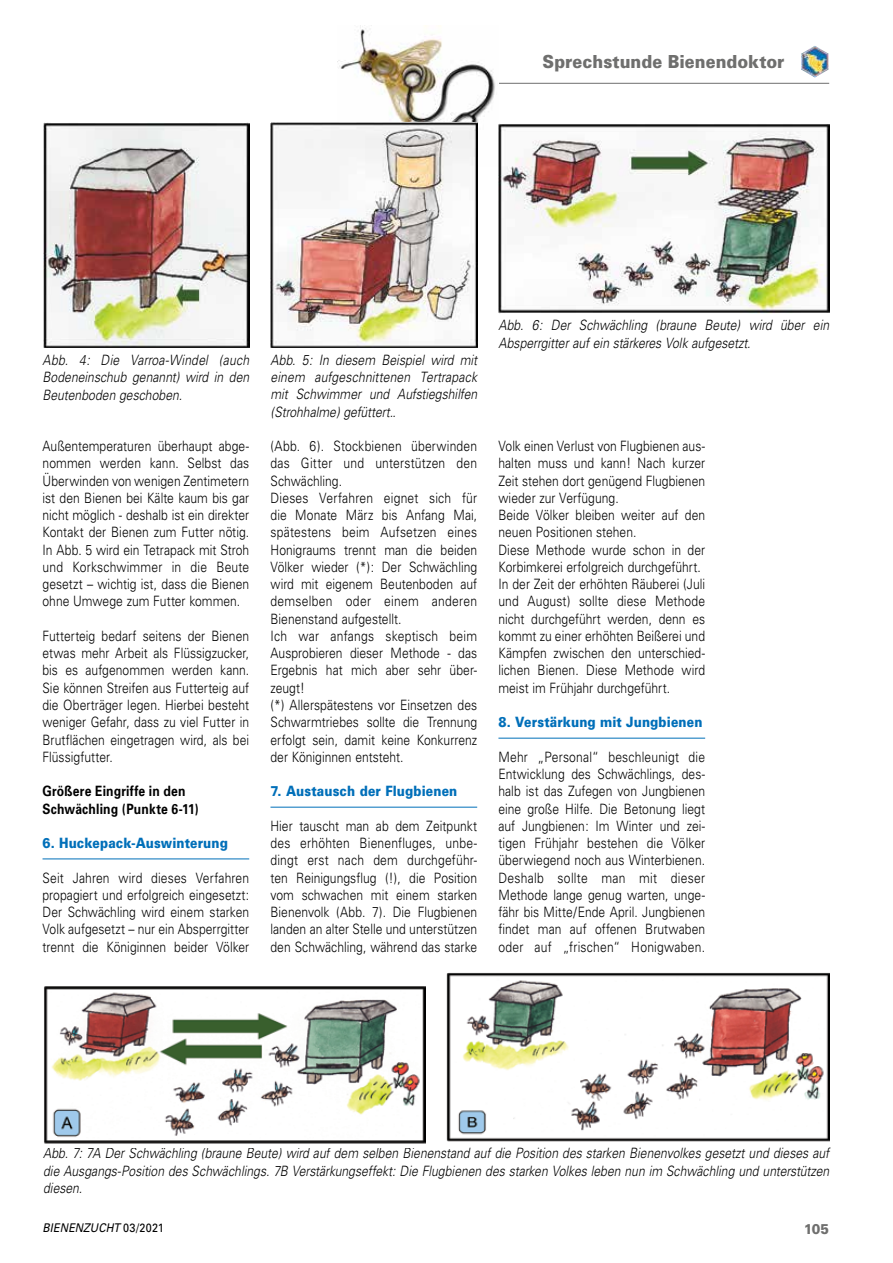
<style>
.page{position:relative;width:893px;height:1263px;background:#fff}
.page>*{position:absolute;margin:0;border:0;box-sizing:border-box;transform-origin:0 0}
.t1{font:900 18px "Univers";letter-spacing:.005em;color:#6f6f6e;scale:.9 1}
.t2{font:300 14.25px/17.2px "Univers";color:#000;text-align:justify;scale:.85 1}
.t3{font:italic 300 14.25px/17.2px "Univers";color:#000;text-align:justify;scale:.85 1}
.t4{font:900 14.25px "Univers";letter-spacing:.015em;color:#006fb9;scale:.85 1}
.t5{font:700 14.25px/17.2px "Univers";letter-spacing:.015em;color:#000;scale:.85 1}
.t6{font:900 14.25px "Univers";color:#6f6f6e;scale:.9 1}
.t7{font:italic 12px "Univers";letter-spacing:.005em;color:#000;scale:.9 1}
.s1{font-style:normal}
</style>
<div class="page">
<hr style="left:498px;top:83px;width:331px;height:1px;background:#6f6f6e">
<img style="left:801px;top:46px;width:28px;height:32px">
<img style="left:338px;top:26px;width:157px;height:140px">
<hr style="left:43px;top:858px;width:206px;height:1px;background:#006fb9">
<hr style="left:270px;top:807px;width:207px;height:1px;background:#006fb9">
<hr style="left:498px;top:738px;width:207px;height:1px;background:#006fb9">
<img style="left:43px;top:122px;width:206px;height:226px">
<img style="left:270px;top:123px;width:207px;height:225px">
<img style="left:498px;top:124px;width:331px;height:189px">
<img style="left:44px;top:986px;width:382px;height:158px">
<img style="left:446px;top:972px;width:383px;height:170px">
<p class="t1" style="left:542px;top:50px;width:270px">Sprechstunde Bienendoktor</p>
<p class="t3" style="left:43px;top:351px;width:245px">Abb. 4: Die Varroa-Windel (auch Bodeneinschub genannt) wird in den Beutenboden geschoben.</p>
<p class="t3" style="left:270px;top:351px;width:245px">Abb. 5: In diesem Beispiel wird mit einem aufgeschnittenen Tertrapack mit Schwimmer und Aufstiegshilfen (Strohhalme) gefüttert..</p>
<p class="t2" style="left:43px;top:437px;width:245px">Außentemperaturen überhaupt abge&shy;nommen werden kann. Selbst das Überwinden von wenigen Zentimetern ist den Bienen bei Kälte kaum bis gar nicht möglich - deshalb ist ein direkter Kontakt der Bienen zum Futter nötig.<br>In Abb. 5 wird ein Tetrapack mit Stroh und Korkschwimmer in die Beute gesetzt – wichtig ist, dass die Bienen ohne Umwege zum Futter kommen.</p>
<p class="t2" style="left:43px;top:627px;width:245px">Futterteig bedarf seitens der Bienen etwas mehr Arbeit als Flüssigzucker, bis es aufgenommen werden kann.<br>Sie können Streifen aus Futterteig auf die Oberträger legen. Hierbei besteht weniger Gefahr, dass zu viel Futter in Brutflächen eingetragen wird, als bei Flüssigfutter.</p>
<p class="t5" style="left:43px;top:782px;width:186px">Größere Eingriffe in den<br>Schwächling (Punkte 6-11)</p>
<p class="t4" style="left:43px;top:834px;width:220px">6. Huckepack-Auswinterung</p>
<p class="t2" style="left:43px;top:869px;width:245px">Seit Jahren wird dieses Verfahren propagiert und erfolgreich eingesetzt:<br>Der Schwächling wird einem starken Volk aufgesetzt – nur ein Absperrgitter trennt die Königinnen beider Völker</p>
<p class="t2" style="left:270px;top:437px;width:245px;text-align:left">(Abb. 6). Stockbienen überwinden das Gitter und unterstützen den<br>Schwächling.<br>Dieses Verfahren eignet sich für die Monate März bis Anfang Mai, spätestens beim Aufsetzen eines<br>Honigraums trennt man die beiden<br>Völker wieder (*): Der Schwächling wird mit eigenem Beutenboden auf demselben oder einem anderen<br>Bienenstand aufgestellt.<br>Ich war anfangs skeptisch beim<br>Ausprobieren dieser Methode - das<br>Ergebnis hat mich aber sehr über&shy;zeugt!<br>(*) Allerspätestens vor Einsetzen des<br>Schwarmtriebes sollte die Trennung erfolgt sein, damit keine Konkurrenz der Königinnen entsteht.</p>
<p class="t4" style="left:270px;top:782px;width:221px">7. Austausch der Flugbienen</p>
<p class="t2" style="left:270px;top:817px;width:245px">Hier tauscht man ab dem Zeitpunkt des erhöhten Bienenfluges, unbe&shy;dingt erst nach dem durchgeführ&shy;ten Reinigungsflug (!), die Position vom schwachen mit einem starken Bienenvolk (Abb. 7). Die Flugbienen landen an alter Stelle und unterstützen den Schwächling, während das starke</p>
<p class="t3" style="left:498px;top:317px;width:391px">Abb. 6: Der Schwächling (braune Beute) wird über ein<br>Absperrgitter auf ein stärkeres Volk aufgesetzt.</p>
<p class="t2" style="left:498px;top:437px;width:245px;text-align:left">Volk einen Verlust von Flugbienen aus&shy;halten muss und kann! Nach kurzer Zeit stehen dort genügend Flugbienen wieder zur Verfügung.<br>Beide Völker bleiben weiter auf den neuen Positionen stehen.<br>Diese Methode wurde schon in der Korbimkerei erfolgreich durchgeführt.<br>In der Zeit der erhöhten Räuberei (Juli und August) sollte diese Methode nicht durchgeführt werden, denn es kommt zu einer erhöhten Beißerei und Kämpfen zwischen den unterschied&shy;lichen Bienen. Diese Methode wird meist im Frühjahr durchgeführt.</p>
<p class="t4" style="left:498px;top:713px;width:242px">8. Verstärkung mit Jungbienen</p>
<p class="t2" style="left:498px;top:748px;width:245px">Mehr „Personal“ beschleunigt die Entwicklung des Schwächlings, des&shy;halb ist das Zufegen von Jungbienen eine große Hilfe. Die Betonung liegt auf Jungbienen: Im Winter und zei&shy;tigen Frühjahr bestehen die Völker überwiegend noch aus Winterbienen.<br>Deshalb sollte man mit dieser Methode lange genug warten, unge&shy;fähr bis Mitte/Ende April. Jungbienen findet man auf offenen Brutwaben oder auf „frischen“ Honigwaben.</p>
<p class="t3" style="left:43px;top:1145px;width:926px">Abb. 7: 7A Der Schwächling (braune Beute) wird auf dem selben Bienenstand auf die Position des starken Bienenvolkes gesetzt und dieses auf die Ausgangs-Position des Schwächlings. 7B Verstärkungseffekt: Die Flugbienen des starken Volkes leben nun im Schwächling und unterstützen diesen.</p>
<p class="t7" style="left:43px;top:1221px;width:136px">BIENENZUCHT <span class="s1">03/2021</span></p>
<p class="t6" style="left:804px;top:1220px;width:30px">105</p>
</div>
